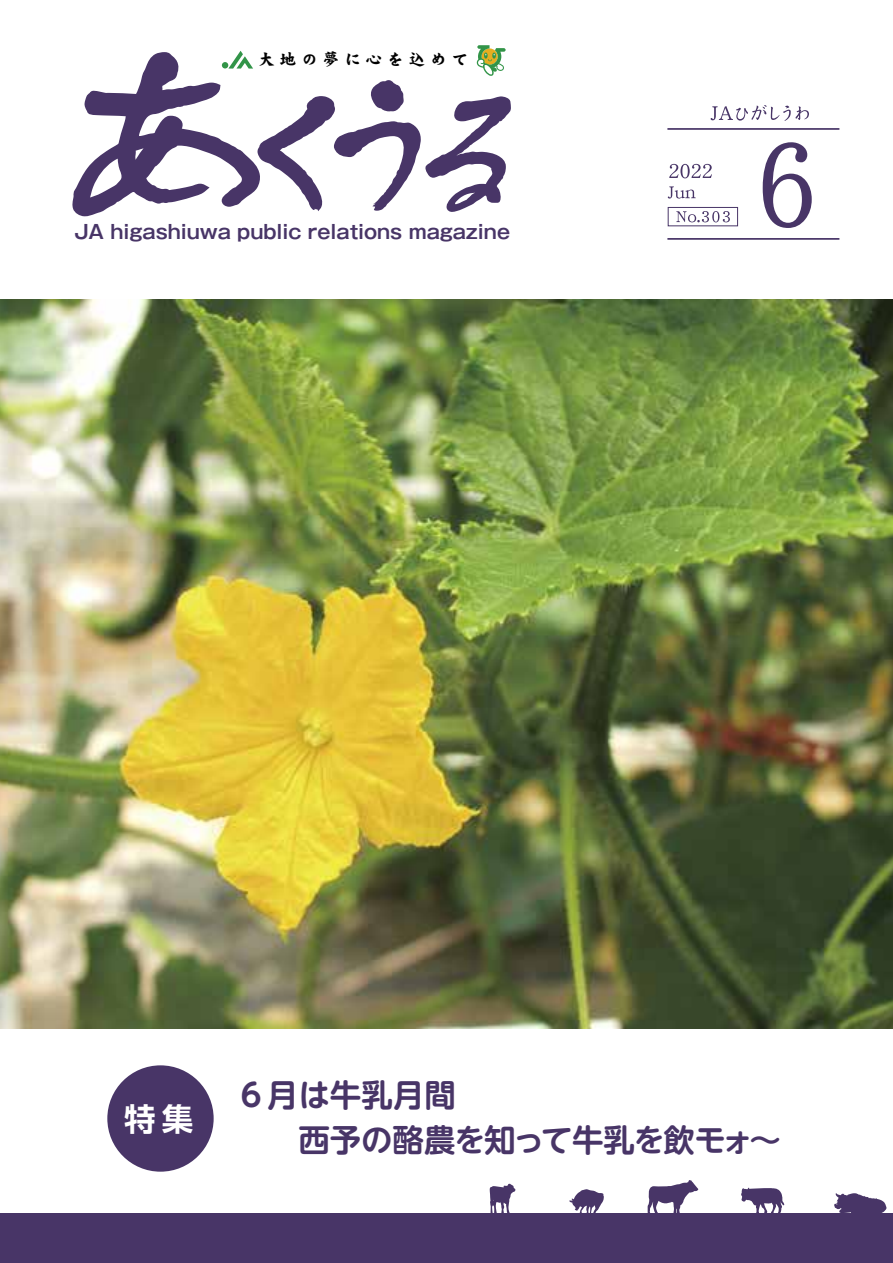
<style>
.page{position:relative;width:893px;height:1263px;background:#fff}
.page>*{position:absolute;margin:0;border:0;box-sizing:border-box;transform-origin:0 0}
.t1{font:700 31.5px "UD Shin M Go Pro De";letter-spacing:-.035em;color:#483567}
.t2{font:700 31.5px "UD Shin M Go Pro De";letter-spacing:-.005em;color:#483567}
.t3{font:700 31.5px "Shin Go Pro De";color:#fff}
.t4{font:700 19.05px "Gothic MB101 Pr 5 De";color:#483567}
.t5{font:16.35px "DF Kai Sho Std W12";letter-spacing:.32em;color:#000}
</style>
<div class="page">
<img style="left:0;top:300px;width:893px;height:729px">
<div style="left:0;top:1214px;width:893px;height:49px;background:#483567"></div>
<svg style="left:72px;top:45px;width:439px;height:171px"></svg>
<div style="left:107px;top:1065px;width:107px;height:107px;background:#483567;border-radius:50%"></div>
<svg style="left:490px;top:1183px;width:25px;height:31px"></svg>
<svg style="left:647px;top:1180px;width:52px;height:34px"></svg>
<svg style="left:834px;top:1193px;width:52px;height:21px"></svg>
<svg style="left:569px;top:1189px;width:35px;height:25px"></svg>
<svg style="left:740px;top:1187px;width:45px;height:27px"></svg>
<svg style="left:669px;top:164px;width:43px;height:14px"></svg>
<svg style="left:668px;top:186px;width:28px;height:13px"></svg>
<svg style="left:676px;top:211px;width:54px;height:11px"></svg>
<svg style="left:711px;top:105px;width:98px;height:16px"></svg>
<hr style="left:667px;top:128px;width:172px;height:2px;background:#483567">
<hr style="left:667px;top:238px;width:172px;height:2px;background:#483567">
<div style="left:668px;top:207px;width:70px;height:19px;border:1px solid #483567"></div>
<svg style="left:763px;top:142px;width:49px;height:86px"></svg>
<p class="t5" style="left:258px;top:51px;width:211px">大地の夢に心を込めて</p>
<p class="t4" style="left:74px;top:216px;width:438px">JA higashiuwa public relations magazine</p>
<p class="t3" style="left:124px;top:1093px;width:71px">特集</p>
<p class="t2" style="left:235px;top:1069px;width:222px">６月は牛乳月間</p>
<p class="t1" style="left:235px;top:1114px;width:547px">　　西予の酪農を知って牛乳を飲モォ～</p>
</div>
